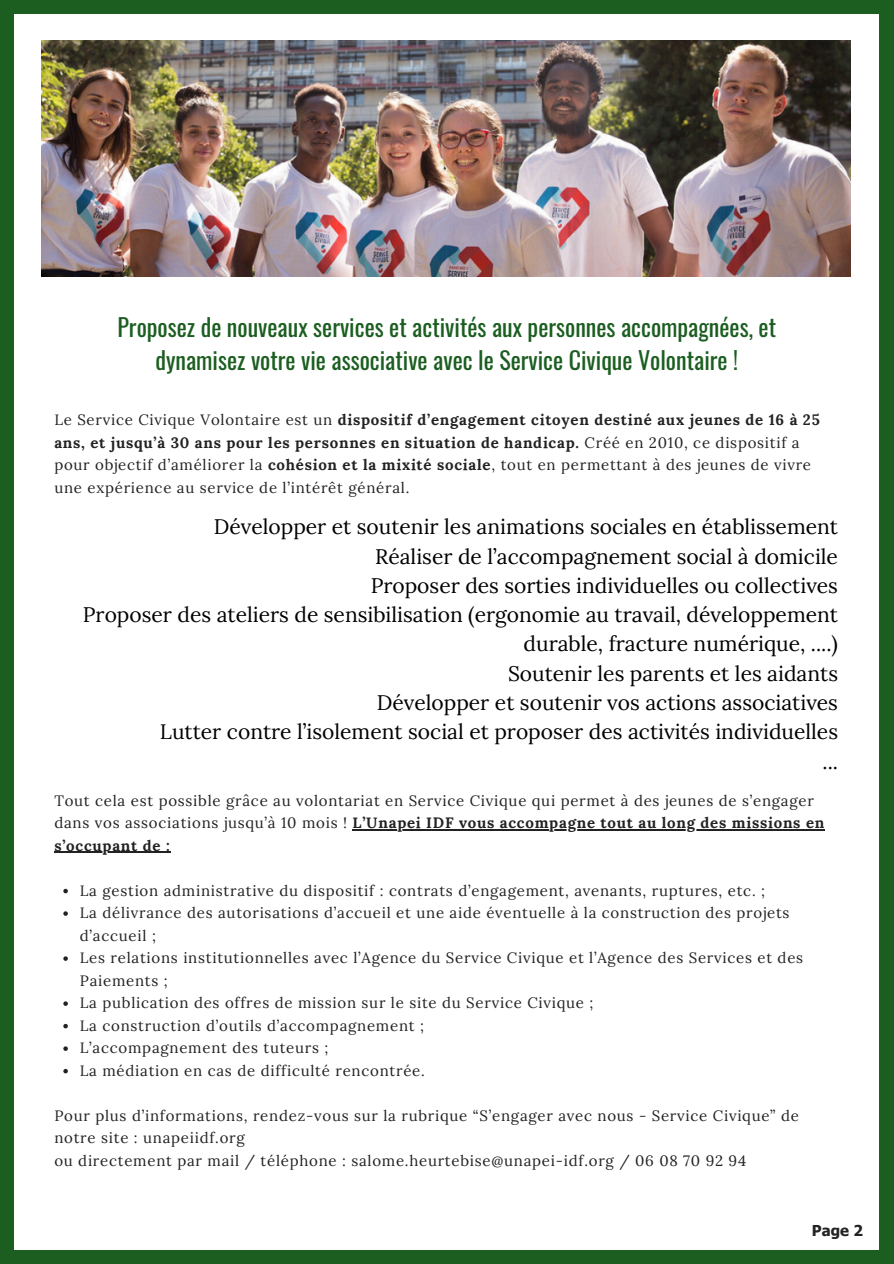
<style>
.page{position:relative;width:894px;height:1264px;background:#fff}
.page>*{position:absolute;margin:0;border:0;box-sizing:border-box;transform-origin:0 0}
.t1{font:24px/32.7px "Oswald";color:#1b5e20;text-align:center}
.t2{font:21px/29.2px "Lora";color:#000;text-align:right}
.t3{font:15px/22.5px "Lora";letter-spacing:.05em;color:#222}
.t4{font:700 15px "Lora";letter-spacing:.05em;color:#222}
.t5{font:700 15px "Tahoma";color:#222}
.s1{font-weight:700}
</style>
<div class="page">
<div style="left:0;top:0;width:893px;height:1263px;background:#1b5e20"></div>
<div style="left:14px;top:14px;width:864px;height:1235px;background:#fff"></div>
<img style="left:42px;top:41px;width:808px;height:235px">
<hr style="left:352px;top:829px;width:472px;height:1px;background:#222">
<hr style="left:54px;top:851px;width:116px;height:1px;background:#222">
<svg style="left:63px;top:888px;width:5px;height:5px"></svg>
<svg style="left:63px;top:911px;width:5px;height:4px"></svg>
<svg style="left:63px;top:956px;width:5px;height:4px"></svg>
<svg style="left:63px;top:1001px;width:5px;height:4px"></svg>
<svg style="left:63px;top:1023px;width:5px;height:5px"></svg>
<svg style="left:63px;top:1046px;width:5px;height:4px"></svg>
<svg style="left:63px;top:1068px;width:5px;height:5px"></svg>
<p class="t1" style="left:117px;top:310px;width:660px">Proposez de nouveaux services et activités aux personnes accompagnées, et dynamisez votre vie associative avec le Service Civique Volontaire !</p>
<h2 class="t3" style="left:54px;top:408px;width:766px">Le Service Civique Volontaire est un <span class="s1">dispositif d’engagement citoyen destiné aux jeunes de 16 à 25 ans, et jusqu’à 30 ans pour les personnes en situation de handicap.</span> Créé en 2010, ce dispositif a pour objectif d’améliorer la <span class="s1">cohésion et la mixité sociale</span>, tout en permettant à des jeunes de vivre une expérience au service de l’intérêt général.</h2>
<p class="t2" style="left:83px;top:512px;width:756px">Développer et soutenir les animations sociales en établissement<br>Réaliser de l’accompagnement social à domicile<br>Proposer des sorties individuelles ou collectives<br>Proposer des ateliers de sensibilisation (ergonomie au travail, développement durable, fracture numérique, ....)<br>Soutenir les parents et les aidants<br>Développer et soutenir vos actions associatives<br>Lutter contre l’isolement social et proposer des activités individuelles<br>...</p>
<p class="t3" style="left:54px;top:788px;width:771px">Tout cela est possible grâce au volontariat en Service Civique qui permet à des jeunes de s’engager dans vos associations jusqu’à 10 mois ! <span class="s1">L’Unapei IDF vous accompagne tout au long des missions en</span></p>
<p class="t4" style="left:54px;top:835px;width:117px">s’occupant de :</p>
<p class="t3" style="left:80px;top:878px;width:711px">La gestion administrative du dispositif : contrats d’engagement, avenants, ruptures, etc. ;<br>La délivrance des autorisations d’accueil et une aide éventuelle à la construction des projets d’accueil ;</p>
<p class="t3" style="left:80px;top:946px;width:724px">Les relations institutionnelles avec l’Agence du Service Civique et l’Agence des Services et des<br>Paiements ;</p>
<p class="t3" style="left:80px;top:991px;width:515px">La publication des offres de mission sur le site du Service Civique ;</p>
<p class="t3" style="left:80px;top:1013px;width:345px">La construction d’outils d’accompagnement ;</p>
<p class="t3" style="left:80px;top:1036px;width:250px">L’accompagnement des tuteurs ;</p>
<p class="t3" style="left:80px;top:1058px;width:346px">La médiation en cas de difficulté rencontrée.</p>
<p class="t3" style="left:54px;top:1103px;width:745px">Pour plus d’informations, rendez-vous sur la rubrique “S’engager avec nous - Service Civique” de notre site : unapeiidf.org</p>
<h3 class="t3" style="left:54px;top:1148px;width:693px">ou directement par mail / téléphone : salome.heurtebise@unapei-idf.org / 06 08 70 92 94</h3>
<p class="t5" style="left:811px;top:1221px;width:53px">Page 2</p>
</div>
